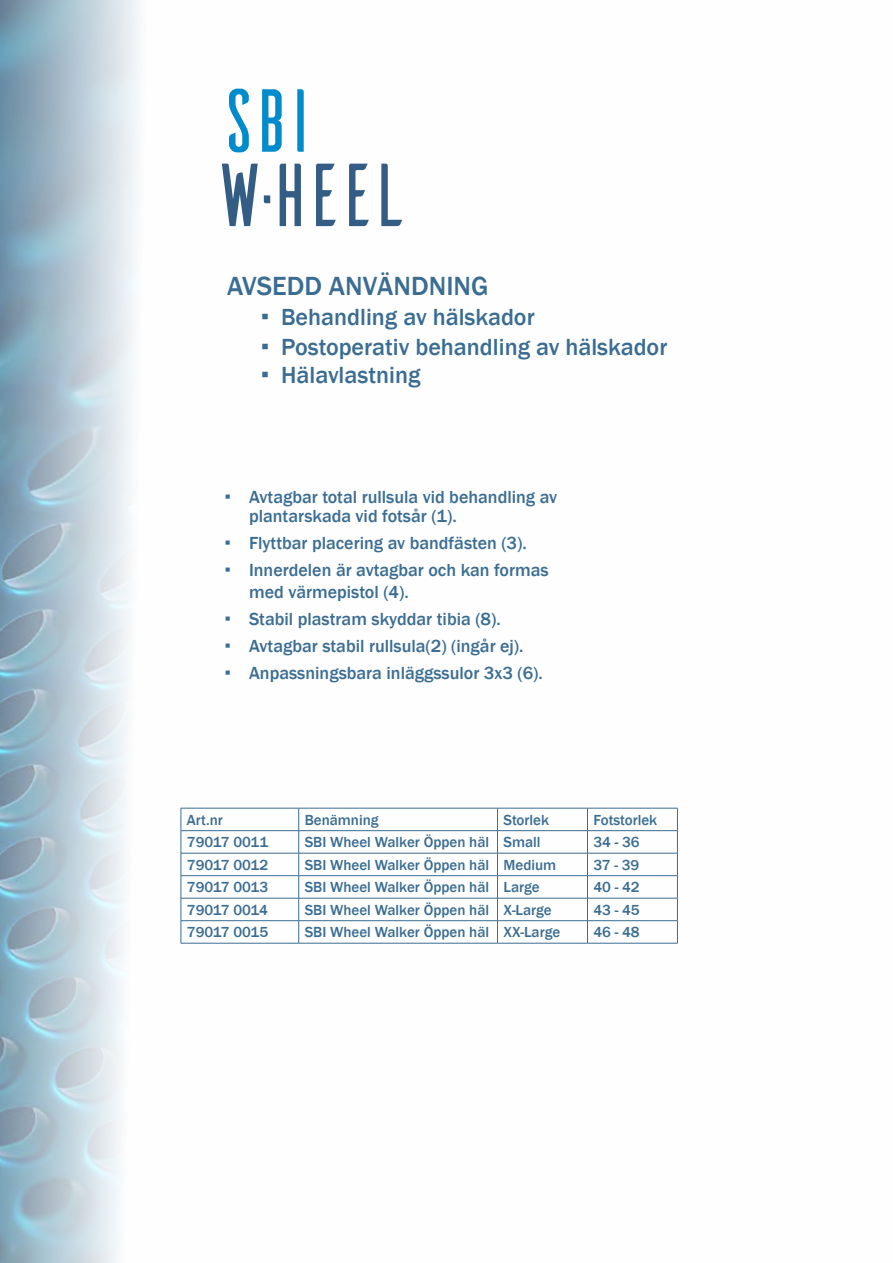
<style>
.page{position:relative;width:893px;height:1263px;background:#fff}
.page>*{position:absolute;margin:0;border:0;box-sizing:border-box;transform-origin:0 0}
.t1{font:89.25px "Ailerons";color:#345d85}
.t2{font:89.25px "Ailerons";color:#008bcd}
.t3{font:500 27px "Franklin Gothic";color:#3b6d93}
.t4{font:500 24px "Franklin Gothic";color:#3b6d93}
.t5{font:500 18px/19.5px "Franklin Gothic";color:#3b6d93}
.t6{font:500 15px "Franklin Gothic";color:#3b6d93}
.s1{font-family:"Akzidenz Grotesk BQ";font-weight:400}
</style>
<div class="page">
<img style="left:0;top:0;width:678px;height:1263px">
<hr style="left:181px;top:808px;width:118px;height:1px;background:#3b6d93">
<hr style="left:299px;top:808px;width:198px;height:1px;background:#3b6d93">
<hr style="left:497px;top:808px;width:90px;height:1px;background:#3b6d93">
<hr style="left:587px;top:808px;width:91px;height:1px;background:#3b6d93">
<hr style="left:181px;top:830px;width:118px;height:1px;background:#3b6d93">
<hr style="left:299px;top:830px;width:198px;height:1px;background:#3b6d93">
<hr style="left:497px;top:830px;width:90px;height:1px;background:#3b6d93">
<hr style="left:587px;top:830px;width:91px;height:1px;background:#3b6d93">
<hr style="left:181px;top:853px;width:118px;height:1px;background:#3b6d93">
<hr style="left:299px;top:853px;width:198px;height:1px;background:#3b6d93">
<hr style="left:497px;top:853px;width:90px;height:1px;background:#3b6d93">
<hr style="left:587px;top:853px;width:91px;height:1px;background:#3b6d93">
<hr style="left:181px;top:875px;width:118px;height:1px;background:#3b6d93">
<hr style="left:299px;top:875px;width:198px;height:1px;background:#3b6d93">
<hr style="left:497px;top:875px;width:90px;height:1px;background:#3b6d93">
<hr style="left:587px;top:875px;width:91px;height:1px;background:#3b6d93">
<hr style="left:181px;top:898px;width:118px;height:1px;background:#3b6d93">
<hr style="left:299px;top:898px;width:198px;height:1px;background:#3b6d93">
<hr style="left:497px;top:898px;width:90px;height:1px;background:#3b6d93">
<hr style="left:587px;top:898px;width:91px;height:1px;background:#3b6d93">
<hr style="left:181px;top:920px;width:118px;height:1px;background:#3b6d93">
<svg style="left:181px;top:808px;width:1px;height:135px"></svg>
<hr style="left:299px;top:920px;width:198px;height:1px;background:#3b6d93">
<svg style="left:298px;top:808px;width:1px;height:135px"></svg>
<hr style="left:497px;top:920px;width:90px;height:1px;background:#3b6d93">
<svg style="left:497px;top:808px;width:1px;height:135px"></svg>
<hr style="left:587px;top:920px;width:91px;height:1px;background:#3b6d93">
<svg style="left:587px;top:808px;width:1px;height:135px"></svg>
<svg style="left:677px;top:808px;width:1px;height:135px"></svg>
<hr style="left:181px;top:943px;width:118px;height:1px;background:#3b6d93">
<hr style="left:299px;top:943px;width:198px;height:1px;background:#3b6d93">
<hr style="left:497px;top:943px;width:90px;height:1px;background:#3b6d93">
<hr style="left:587px;top:943px;width:91px;height:1px;background:#3b6d93">
<h1 class="t2" style="left:212px;top:78px;width:112px">SBi</h1>
<h1 class="t1" style="left:212px;top:152px;width:201px">W·heel</h1>
<h2 class="t3" style="left:227px;top:270px;width:263px">AVSEDD ANVÄNDNING</h2>
<h3 class="t4" style="left:261px;top:302px;width:275px"><span class="s1">•</span> Behandling av hälskador</h3>
<h3 class="t4" style="left:261px;top:332px;width:408px"><span class="s1">•</span> Postoperativ behandling av hälskador</h3>
<h3 class="t4" style="left:261px;top:360px;width:161px"><span class="s1">•</span> Hälavlastning</h3>
<p class="t5" style="left:249px;top:487px;width:310px;text-indent:-24px"><span class="s1">•</span> Avtagbar total rullsula vid behandling av plantarskada vid fotsår (1).</p>
<p class="t5" style="left:225px;top:533px;width:303px"><span class="s1">•</span> Flyttbar placering av bandfästen (3).</p>
<p class="t5" style="left:249px;top:559px;width:301px;line-height:21.6px;text-indent:-24px"><span class="s1">•</span> Innerdelen är avtagbar och kan formas med värmepistol (4).</p>
<p class="t5" style="left:225px;top:609px;width:277px"><span class="s1">•</span> Stabil plastram skyddar tibia (8).</p>
<p class="t5" style="left:225px;top:636px;width:300px"><span class="s1">•</span> Avtagbar stabil rullsula(2) (ingår ej).</p>
<p class="t5" style="left:225px;top:663px;width:319px"><span class="s1">•</span> Anpassningsbara inläggssulor 3x3 (6).</p>
<p class="t6" style="left:187px;top:810px;width:37px">Art.nr</p>
<p class="t6" style="left:305px;top:810px;width:75px">Benämning</p>
<p class="t6" style="left:503px;top:810px;width:47px">Storlek</p>
<p class="t6" style="left:593px;top:810px;width:65px">Fotstorlek</p>
<p class="t6" style="left:187px;top:833px;width:83px">79017 0011</p>
<p class="t6" style="left:305px;top:833px;width:237px">SBI Wheel Walker Öppen häl Small</p>
<p class="t6" style="left:593px;top:833px;width:48px">34 - 36</p>
<p class="t6" style="left:187px;top:855px;width:83px">79017 0012</p>
<p class="t6" style="left:305px;top:855px;width:253px">SBI Wheel Walker Öppen häl Medium</p>
<p class="t6" style="left:593px;top:855px;width:47px">37 - 39</p>
<p class="t6" style="left:187px;top:878px;width:83px">79017 0013</p>
<p class="t6" style="left:305px;top:878px;width:236px">SBI Wheel Walker Öppen häl Large</p>
<p class="t6" style="left:593px;top:878px;width:48px">40 - 42</p>
<p class="t6" style="left:187px;top:900px;width:83px">79017 0014</p>
<p class="t6" style="left:305px;top:900px;width:249px">SBI Wheel Walker Öppen häl X-Large</p>
<p class="t6" style="left:593px;top:900px;width:48px">43 - 45</p>
<p class="t6" style="left:187px;top:923px;width:83px">79017 0015</p>
<p class="t6" style="left:305px;top:923px;width:257px">SBI Wheel Walker Öppen häl XX-Large</p>
<p class="t6" style="left:593px;top:923px;width:48px">46 - 48</p>
</div>
